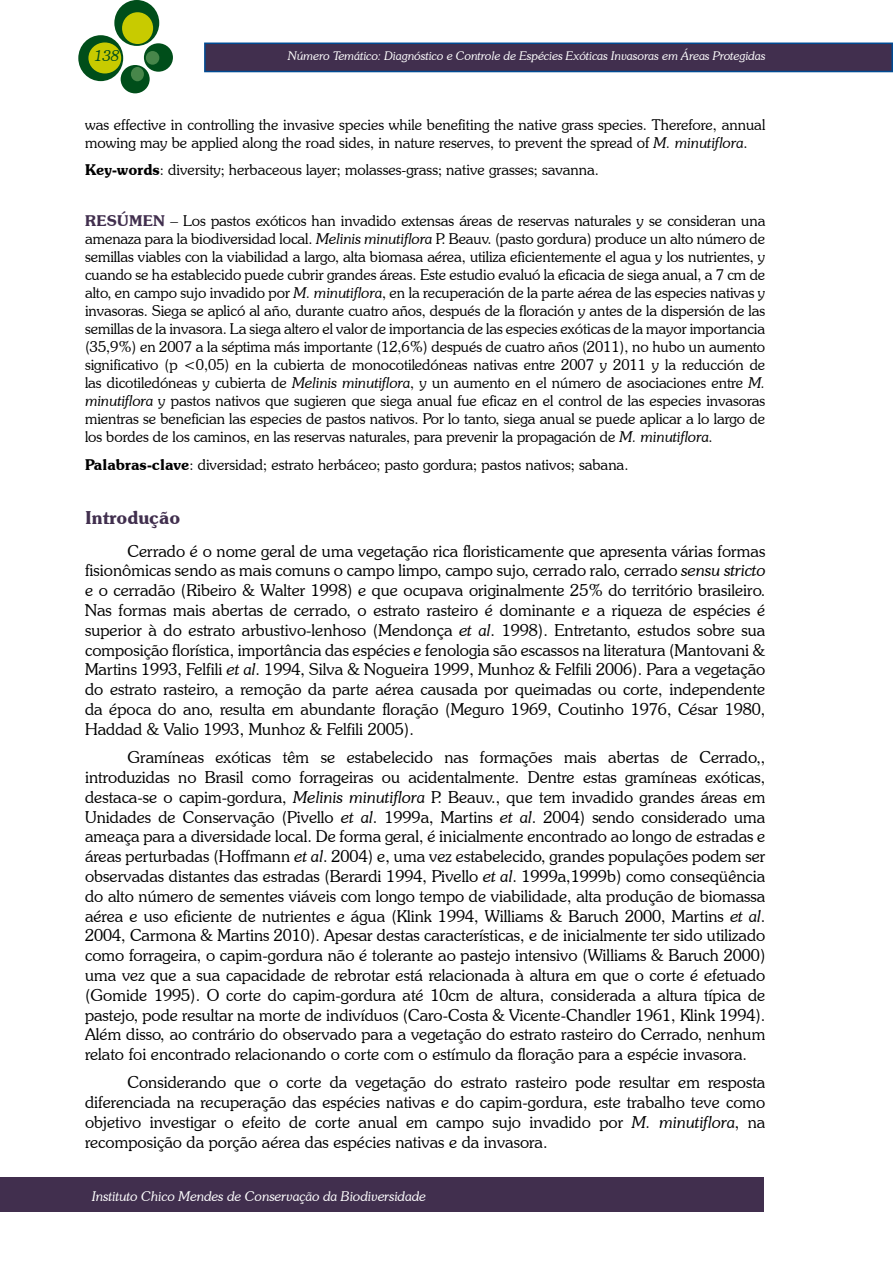
<style>
.page{position:relative;width:893px;height:1263px;background:#fff}
.page>*{position:absolute;margin:0;border:0;box-sizing:border-box;transform-origin:0 0}
.t1{font:600 18px "Souvenir IT Cby BT";color:#412f4e}
.t2{font:300 16.5px/19.8px "Souvenir IT Cby BT";color:#000;text-align:justify}
.t3{font:300 15px/18px "Souvenir IT Cby BT";color:#000}
.t4{font:italic 300 15px "Souvenir IT Cby BT";color:#004e1a}
.t5{font:italic 300 13.5px "Souvenir IT Cby BT";color:#fff}
.t6{font:italic 300 12px "Souvenir IT Cby BT";color:#fff}
.s1{font-style:italic}
.s2{font-weight:600}
.s3{font-weight:600;color:#412f4e}
.s4{font-family:"Times New Roman";font-weight:400}
</style>
<div class="page">
<div style="left:205px;top:43px;width:687px;height:29px;background:#412f4e"></div>
<div style="left:204px;top:43px;width:689px;height:29px;border:2px solid #004b93"></div>
<div style="left:114px;top:0;width:45px;height:46px;background:#004e1a;border-radius:50%"></div>
<div style="left:78px;top:35px;width:45px;height:46px;background:#004e1a;border-radius:50%"></div>
<div style="left:144px;top:43px;width:29px;height:29px;background:#004e1a;border-radius:50%"></div>
<div style="left:121px;top:65px;width:29px;height:28px;background:#004e1a;border-radius:50%"></div>
<div style="left:122px;top:12px;width:31px;height:32px;background:#c8cb00;border-radius:50%"></div>
<div style="left:88px;top:42px;width:33px;height:31px;background:#c8cb00;border-radius:50%"></div>
<div style="left:146px;top:51px;width:13px;height:14px;background:#47864a;border-radius:50%"></div>
<div style="left:131px;top:67px;width:13px;height:14px;background:#47864a;border-radius:50%"></div>
<div style="left:0;top:1178px;width:764px;height:34px;background:#412f4e"></div>
<p class="t4" style="left:95px;top:46px;width:26px">138</p>
<p class="t6" style="left:288px;top:49px;width:479px">Número Temático: Diagnóstico e Controle de Espécies Exóticas Invasoras em Áreas Protegidas</p>
<p class="t3" style="left:85px;top:116px;width:682px">was effective in controlling the invasive species while benefiting the native grass species. Therefore, annual mowing may be applied along the road sides, in nature reserves, to prevent the spread of <span class="s1">M. minutiflora</span>.</p>
<p class="t3" style="left:85px;top:160px;width:515px"><span class="s2">Key-words</span>: diversity; herbaceous layer; molasses-grass; native grasses; savanna.</p>
<p class="t3" style="left:85px;top:211px;width:682px;text-align:justify"><span class="s3">RESÚMEN</span> <span class="s4">–</span> Los pastos exóticos han invadido extensas áreas de reservas naturales y se consideran una amenaza para la biodiversidad local. <span class="s1">Melinis minutiflora</span> P. Beauv. (pasto gordura) produce un alto número de semillas viables con la viabilidad a largo, alta biomasa aérea, utiliza eficientemente el agua y los nutrientes, y cuando se ha establecido puede cubrir grandes áreas. Este estudio evaluó la eficacia de siega anual, a 7 cm de alto, en campo sujo invadido por <span class="s1">M. minutiflora</span>, en la recuperación de la parte aérea de las especies nativas y invasoras. Siega se aplicó al año, durante cuatro años, después de la floración y antes de la dispersión de las semillas de la invasora. La siega altero el valor de importancia de las especies exóticas de la mayor importancia (35,9%) en 2007 a la séptima más importante (12,6%) después de cuatro años (2011), no hubo un aumento significativo (p &lt;0,05) en la cubierta de monocotiledóneas nativas entre 2007 y 2011 y la reducción de las dicotiledóneas y cubierta de <span class="s1">Melinis minutiflora</span>, y un aumento en el número de asociaciones entre <span class="s1">M. minutiflora</span> y pastos nativos que sugieren que siega anual fue eficaz en el control de las especies invasoras mientras se benefician las especies de pastos nativos. Por lo tanto, siega anual se puede aplicar a lo largo de los bordes de los caminos, en las reservas naturales, para prevenir la propagación de <span class="s1">M. minutiflora</span>.</p>
<p class="t3" style="left:85px;top:455px;width:545px"><span class="s2">Palabras-clave</span>: diversidad; estrato herbáceo; pasto gordura; pastos nativos; sabana.</p>
<p class="t1" style="left:85px;top:506px;width:97px">Introdução</p>
<p class="t2" style="left:85px;top:541px;width:682px;text-indent:43px">Cerrado é o nome geral de uma vegetação rica floristicamente que apresenta várias formas fisionômicas sendo as mais comuns o campo limpo, campo sujo, cerrado ralo, cerrado <span class="s1">sensu stricto </span>e o cerradão (Ribeiro &amp; Walter 1998) e que ocupava originalmente 25% do território brasileiro.<br>Nas formas mais abertas de cerrado, o estrato rasteiro é dominante e a riqueza de espécies é superior à do estrato arbustivo-lenhoso (Mendonça <span class="s1">et al</span>. 1998). Entretanto, estudos sobre sua composição florística, importância das espécies e fenologia são escassos na literatura (Mantovani &amp; Martins 1993, Felfili <span class="s1">et al</span>. 1994, Silva &amp; Nogueira 1999, Munhoz &amp; Felfili 2006). Para a vegetação do estrato rasteiro, a remoção da parte aérea causada por queimadas ou corte, independente da época do ano, resulta em abundante floração (Meguro 1969, Coutinho 1976, César 1980, Haddad &amp; Valio 1993, Munhoz &amp; Felfili 2005).</p>
<p class="t2" style="left:85px;top:747px;width:682px;text-indent:43px">Gramíneas exóticas têm se estabelecido nas formações mais abertas de Cerrado,, introduzidas no Brasil como forrageiras ou acidentalmente. Dentre estas gramíneas exóticas, destaca-se o capim-gordura, <span class="s1">Melinis minutiflora</span> P. Beauv., que tem invadido grandes áreas em Unidades de Conservação (Pivello <span class="s1">et al</span>. 1999a, Martins <span class="s1">et al</span>. 2004) sendo considerado uma ameaça para a diversidade local. De forma geral, é inicialmente encontrado ao longo de estradas e áreas perturbadas (Hoffmann <span class="s1">et al</span>. 2004) e, uma vez estabelecido, grandes populações podem ser observadas distantes das estradas (Berardi 1994, Pivello <span class="s1">et al</span>. 1999a,1999b) como conseqüência do alto número de sementes viáveis com longo tempo de viabilidade, alta produção de biomassa aérea e uso eficiente de nutrientes e água (Klink 1994, Williams &amp; Baruch 2000, Martins <span class="s1">et al</span>.<br>2004, Carmona &amp; Martins 2010). Apesar destas características, e de inicialmente ter sido utilizado como forrageira, o capim-gordura não é tolerante ao pastejo intensivo (Williams &amp; Baruch 2000) uma vez que a sua capacidade de rebrotar está relacionada à altura em que o corte é efetuado (Gomide 1995). O corte do capim-gordura até 10cm de altura, considerada a altura típica de pastejo, pode resultar na morte de indivíduos (Caro-Costa &amp; Vicente-Chandler 1961, Klink 1994).<br>Além disso, ao contrário do observado para a vegetação do estrato rasteiro do Cerrado, nenhum relato foi encontrado relacionando o corte com o estímulo da floração para a espécie invasora.</p>
<p class="t2" style="left:85px;top:1072px;width:682px;text-indent:43px">Considerando que o corte da vegetação do estrato rasteiro pode resultar em resposta diferenciada na recuperação das espécies nativas e do capim-gordura, este trabalho teve como objetivo investigar o efeito de corte anual em campo sujo invadido por <span class="s1">M. minutiflora</span>, na recomposição da porção aérea das espécies nativas e da invasora.</p>
<p class="t5" style="left:92px;top:1188px;width:335px">Instituto Chico Mendes de Conservação da Biodiversidade</p>
</div>
